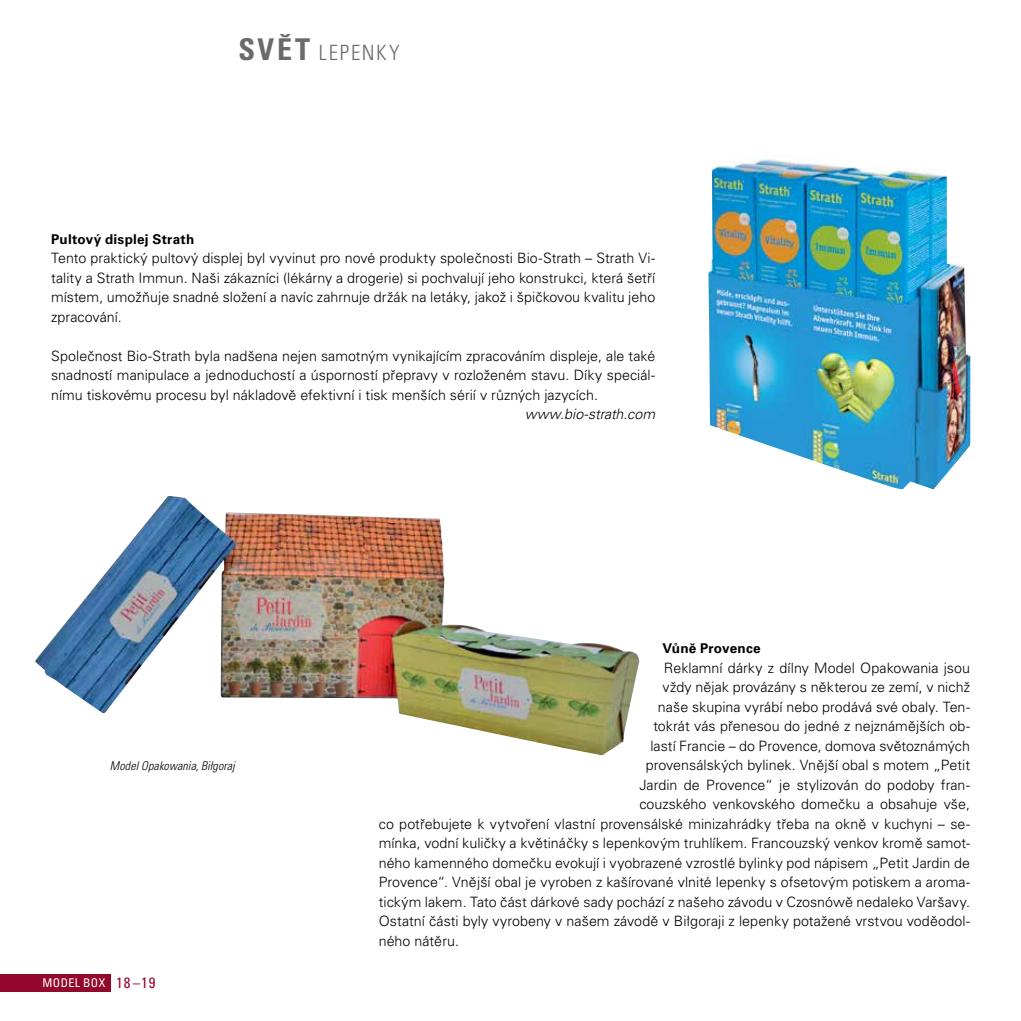
<style>
.page{position:relative;width:1021px;height:1021px;background:#fff}
.page>*{position:absolute;margin:0;border:0;box-sizing:border-box;transform-origin:0 0}
.t1{font:300 condensed 21px "Univers CE";color:#696a6d}
.t2{font:condensed 15px "Univers CE";color:#92072b}
.t3{font:300 14.25px/19.5px "Univers CE";color:#000;text-align:justify}
.t4{font:italic 300 14.25px "Univers CE";letter-spacing:.005em;color:#000}
.t5{font:700 13.5px "Univers LT Std";letter-spacing:.02em;color:#000}
.t6{font:700 13.5px "Univers CE";letter-spacing:.015em;color:#000}
.t7{font:italic 300 condensed 12px "Univers LT Std";letter-spacing:.005em;color:#000}
.t8{font:condensed 12px "Univers CE";color:#fff}
.s1{font-weight:700;font-size:30px}
</style>
<div class="page">
<div style="left:0;top:974px;width:111px;height:17px;background:#92072b"></div>
<img style="left:708px;top:159px;width:262px;height:331px">
<img style="left:35px;top:496px;width:604px;height:259px">
<h1 class="t1" style="left:238px;top:41px;width:163px"><span class="s1">svět</span> LEPENKY</h1>
<p class="t5" style="left:51px;top:231px;width:145px">Pultový displej Strath</p>
<p class="t3" style="left:51px;top:249px;width:605px">Tento praktický pultový displej byl vyvinut pro nové produkty společnosti Bio-Strath – Strath Vi&shy;tality a Strath Immun. Naši zákazníci (lékárny a drogerie) si pochvalují jeho konstrukci, která šetří místem, umožňuje snadné složení a navíc zahrnuje držák na letáky, jakož i špičkovou kvalitu jeho zpracování.</p>
<p class="t3" style="left:51px;top:346px;width:605px">Společnost Bio-Strath byla nadšena nejen samotným vynikajícím zpracováním displeje, ale také snadností manipulace a jednoduchostí a úsporností přepravy v rozloženém stavu. Díky speciál&shy;nímu tiskovému procesu byl nákladově efektivní i tisk menších sérií v různých jazycích.</p>
<p class="t4" style="left:525px;top:406px;width:132px">www.bio-strath.com</p>
<p class="t7" style="left:110px;top:759px;width:126px">Model Opakowania, Biłgoraj</p>
<p class="t8" style="left:43px;top:976px;width:9px">MODEL</p>
<p class="t8" style="left:83px;top:976px;width:8px">BOX</p>
<p class="t2" style="left:116px;top:974px;width:41px">18–19</p>
<p class="t6" style="left:662px;top:641px;width:100px">Vůně Provence</p>
<p class="t3" style="left:664px;top:658px;width:307px">Reklamní dárky z dílny Model Opakowania jsou</p>
<p class="t3" style="left:662px;top:678px;width:309px">vždy nějak provázány s některou ze zemí, v nichž</p>
<p class="t3" style="left:658px;top:697px;width:314px">naše skupina vyrábí nebo prodává své obaly. Ten-</p>
<p class="t3" style="left:653px;top:717px;width:318px">tokrát vás přenesou do jedné z nejznámějších ob-</p>
<p class="t3" style="left:650px;top:736px;width:321px">lastí Francie – do Provence, domova světoznámých</p>
<p class="t3" style="left:646px;top:755px;width:326px">provensálských bylinek. Vnější obal s motem „Petit</p>
<p class="t3" style="left:639px;top:775px;width:332px">Jardin de Provence“ je stylizován do podoby fran-</p>
<p class="t3" style="left:639px;top:794px;width:332px">couzského venkovského domečku a obsahuje vše,</p>
<p class="t3" style="left:379px;top:814px;width:593px">co potřebujete k vytvoření vlastní provensálské minizahrádky třeba na okně v kuchyni – se-</p>
<p class="t3" style="left:379px;top:833px;width:593px">mínka, vodní kuličky a květináčky s lepenkovým truhlíkem. Francouzský venkov kromě samot-</p>
<p class="t3" style="left:379px;top:853px;width:593px">ného kamenného domečku evokují i vyobrazené vzrostlé bylinky pod nápisem „Petit Jardin de</p>
<p class="t3" style="left:379px;top:872px;width:593px">Provence“. Vnější obal je vyroben z kašírované vlnité lepenky s ofsetovým potiskem a aroma-</p>
<p class="t3" style="left:379px;top:892px;width:592px">tickým lakem. Tato část dárkové sady pochází z našeho závodu v Czosnówě nedaleko Varšavy.</p>
<p class="t3" style="left:379px;top:911px;width:593px">Ostatní části byly vyrobeny v našem závodě v Biłgoraji z lepenky potažené vrstvou voděodol-</p>
<p class="t3" style="left:379px;top:931px;width:82px">ného nátěru.</p>
</div>
